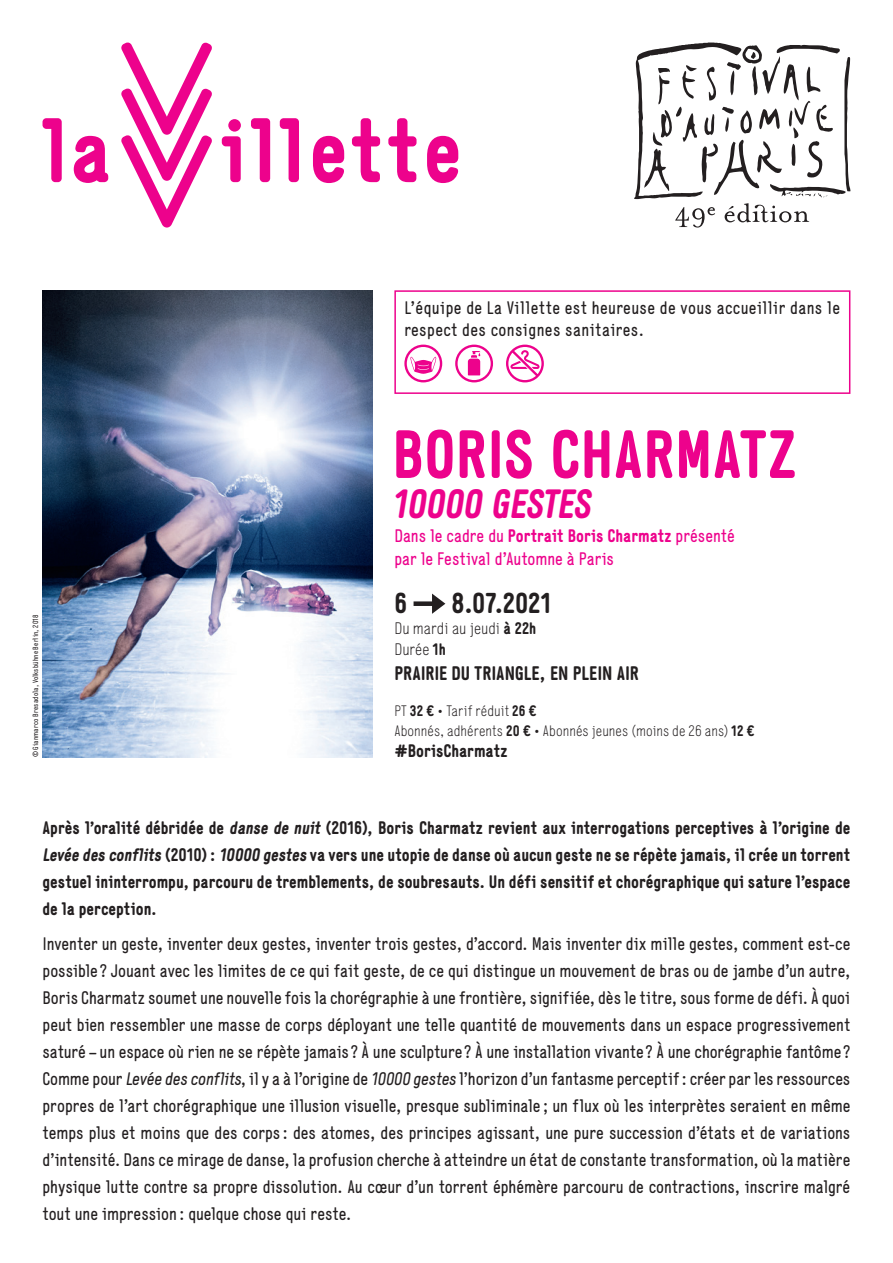
<style>
.page{position:relative;width:893px;height:1263px;background:#fff}
.page>*{position:absolute;margin:0;border:0;box-sizing:border-box;transform-origin:0 0}
.t1{font:700 67.5px "Generika";letter-spacing:.005em;color:#ed028c}
.t2{font:italic 700 40.5px "Generika";letter-spacing:-.01em;color:#ed028c}
.t3{font:700 28.5px "Generika";color:#231f20}
.t4{font:700 19.5px "Generika";letter-spacing:-.005em;color:#231f20}
.t5{font:18px/27px "Generika";letter-spacing:.02em;color:#231f20;text-align:justify}
.t6{font:700 18px/27px "Generika";color:#231f20;text-align:justify}
.t7{font:18px/23.1px "Generika";letter-spacing:-.005em;color:#ed028c}
.t8{font:300 16.5px "Generika";color:#231f20}
.t9{font:300 15px "Generika";letter-spacing:.005em;color:#231f20}
.t10{font:7.5px "Generika";letter-spacing:.025em;color:#231f20}
.s1{font-weight:700}
.s2{font-style:italic}
</style>
<div class="page">
<svg style="left:43px;top:118px;width:19px;height:64px"></svg>
<svg style="left:74px;top:136px;width:34px;height:47px"></svg>
<div style="left:228px;top:119px;width:13px;height:13px;background:#ed028c;border-radius:50%"></div>
<svg style="left:222px;top:136px;width:19px;height:46px"></svg>
<svg style="left:251px;top:118px;width:19px;height:64px"></svg>
<svg style="left:280px;top:118px;width:19px;height:64px"></svg>
<svg style="left:313px;top:136px;width:31px;height:47px"></svg>
<svg style="left:352px;top:118px;width:28px;height:64px"></svg>
<svg style="left:388px;top:118px;width:29px;height:64px"></svg>
<svg style="left:427px;top:136px;width:31px;height:47px"></svg>
<svg style="left:121px;top:42px;width:91px;height:186px"></svg>
<svg style="left:404px;top:345px;width:38px;height:37px"></svg>
<svg style="left:455px;top:345px;width:38px;height:37px"></svg>
<svg style="left:506px;top:345px;width:38px;height:37px"></svg>
<div style="left:394px;top:290px;width:456px;height:104px;border:2px solid #ed028c"></div>
<svg style="left:414px;top:594px;width:31px;height:20px"></svg>
<img style="left:43px;top:290px;width:330px;height:467px">
<svg style="left:634px;top:43px;width:217px;height:185px"></svg>
<p class="t10" style="left:31px;top:757px;width:144px;rotate:-90deg">© Gianmarco Bresadola, Volksbühne Berlin, 2018</p>
<p class="t5" style="left:404px;top:297px;width:437px;line-height:21.6px">L’équipe de La Villette est heureuse de vous accueillir dans le respect des consignes sanitaires.</p>
<p class="t1" style="left:392px;top:414px;width:405px">BORIS CHARMATZ</p>
<p class="t2" style="left:392px;top:480px;width:199px">10000 GESTES</p>
<p class="t7" style="left:394px;top:524px;width:342px">Dans le cadre du <span class="s1">Portrait Boris Charmatz</span> présenté par le Festival d’Automne à Paris</p>
<p class="t3" style="left:394px;top:586px;width:14px">6</p>
<p class="t3" style="left:452px;top:586px;width:102px">8.07.2021</p>
<p class="t8" style="left:394px;top:619px;width:144px">Du mardi au jeudi <span class="s1">à 22h</span></p>
<p class="t8" style="left:394px;top:640px;width:53px">Durée <span class="s1">1h</span></p>
<p class="t4" style="left:394px;top:661px;width:246px">PRAIRIE DU TRIANGLE, EN PLEIN AIR</p>
<p class="t9" style="left:394px;top:702px;width:144px">PT <span class="s1">32 € •</span> Tarif réduit <span class="s1">26 €</span></p>
<p class="t9" style="left:394px;top:722px;width:362px">Abonnés, adhérents <span class="s1">20 € •</span> Abonnés jeunes (moins de 26 ans) <span class="s1">12 €</span></p>
<p class="t6" style="left:394px;top:737px;width:115px">#BorisCharmatz</p>
<p class="t6" style="left:43px;top:814px;width:809px">Après l’oralité débridée de <span class="s2">danse de nuit</span> (2016), Boris Charmatz revient aux interrogations perceptives à l’origine de <span class="s2">Levée des conflits</span> (2010): <span class="s2">10000 gestes</span> va vers une utopie de danse où aucun geste ne se répète jamais, il crée un torrent gestuel ininterrompu, parcouru de tremblements, de soubresauts. Un défi sensitif et chorégraphique qui sature l’espace de la perception.</p>
<p class="t5" style="left:43px;top:930px;width:809px">Inventer un geste, inventer deux gestes, inventer trois gestes, d’accord. Mais inventer dix mille gestes, comment est-ce possible ? Jouant avec les limites de ce qui fait geste, de ce qui distingue un mouvement de bras ou de jambe d’un autre, Boris Charmatz soumet une nouvelle fois la chorégraphie à une frontière, signifiée, dès le titre, sous forme de défi. À quoi peut bien ressembler une masse de corps déployant une telle quantité de mouvements dans un espace progressivement saturé – un espace où rien ne se répète jamais ? À une sculpture ? À une installation vivante ? À une chorégraphie fantôme ?<br>Comme pour <span class="s2">Levée des conflits</span>, il y a à l’origine de <span class="s2">10000 gestes</span> l’horizon d’un fantasme perceptif: créer par les ressources propres de l’art chorégraphique une illusion visuelle, presque subliminale ; un flux où les interprètes seraient en même temps plus et moins que des corps : des atomes, des principes agissant, une pure succession d’états et de variations d’intensité. Dans ce mirage de danse, la profusion cherche à atteindre un état de constante transformation, où la matière physique lutte contre sa propre dissolution. Au cœur d’un torrent éphémère parcouru de contractions, inscrire malgré tout une impression : quelque chose qui reste.</p>
</div>
